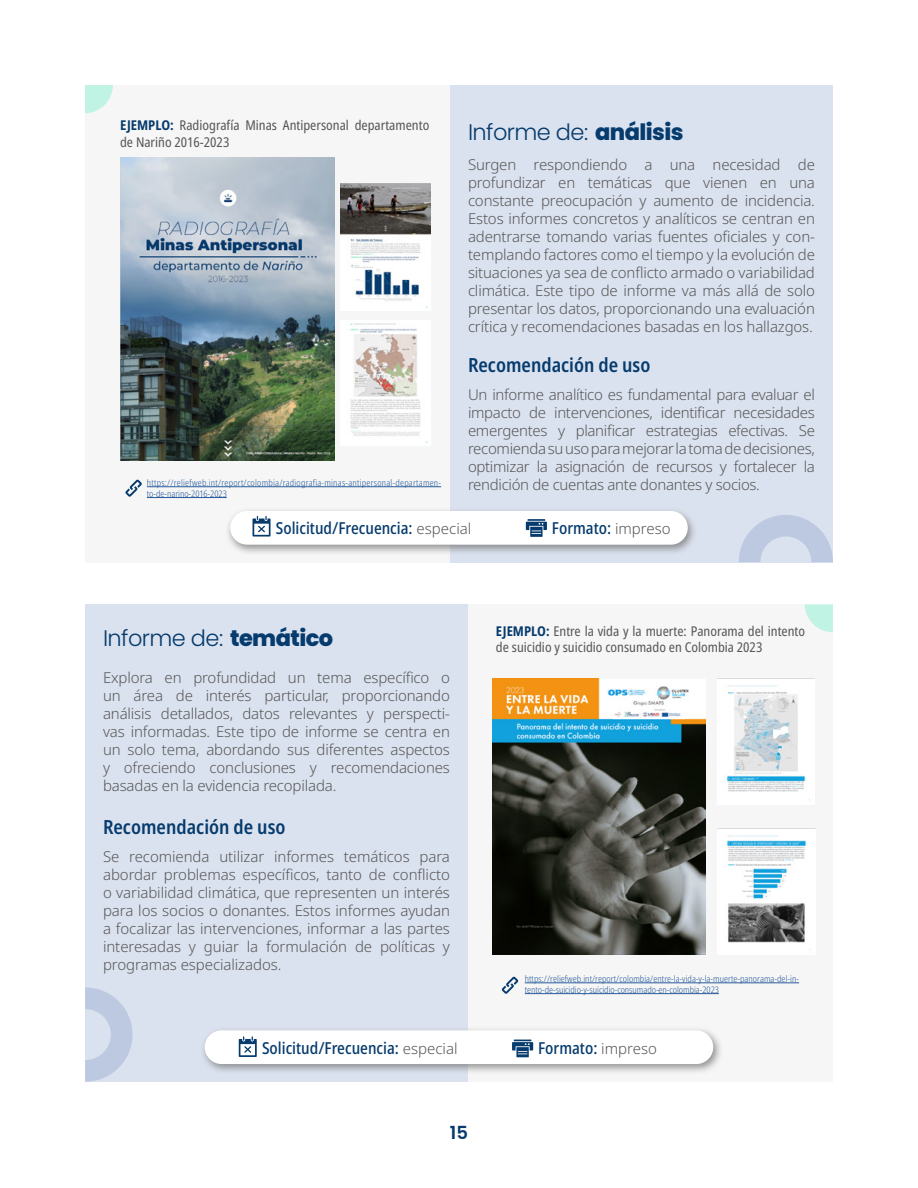
<style>
.page{position:relative;width:918px;height:1188px;background:#fff}
.page>*{position:absolute;margin:0;border:0;box-sizing:border-box;transform-origin:0 0}
.t1{font:300 22.5px "Poppins";letter-spacing:-.025em;color:#063b6d}
.t2{font:600 19.5px "Noto Sans Condensed";color:#063b6d}
.t3{font:600 18px "Poppins";color:#063b6d}
.t4{font:500 16.5px "Noto Sans Condensed";color:#063b6d}
.t5{font:300 15px/18px "Noto Sans";letter-spacing:-.01em;color:#575756;text-align:justify}
.t6{font:13.5px/16.2px "Noto Sans Condensed";color:#575756}
.t7{font:300 9px/10.8px "Noto Sans Condensed";letter-spacing:.005em;color:#275b9b}
.t8{font:300 9px/10.8px "Noto Sans Condensed";letter-spacing:.025em;color:#275b9b}
.s1{font-weight:700;color:#063b6d}
.s2{font-weight:800}
.s3{font-family:"Noto Sans";font-weight:300;font-size:15px;color:#575756}
</style>
<div class="page">
<div style="left:450px;top:85px;width:383px;height:477px;background:#dbe2ef"></div>
<div style="left:85px;top:604px;width:383px;height:478px;background:#dbe2ef"></div>
<div style="left:85px;top:85px;width:365px;height:477px;background:#f6f6f6"></div>
<div style="left:468px;top:604px;width:365px;height:478px;background:#f6f6f6"></div>
<svg style="left:739px;top:515px;width:94px;height:47px"></svg>
<svg style="left:85px;top:987px;width:48px;height:95px"></svg>
<svg style="left:805px;top:604px;width:28px;height:28px"></svg>
<svg style="left:85px;top:85px;width:28px;height:28px"></svg>
<div style="left:199px;top:1026px;width:525px;height:49px;background:#706f6f;opacity:.75"></div>
<div style="left:205px;top:1030px;width:508px;height:34px;background:#fff;border-radius:17px"></div>
<div style="left:225px;top:507px;width:473px;height:49px;background:#706f6f;opacity:.75"></div>
<div style="left:230px;top:511px;width:458px;height:34px;background:#fff;border-radius:17px"></div>
<svg style="left:253px;top:516px;width:18px;height:21px"></svg>
<svg style="left:526px;top:519px;width:21px;height:18px"></svg>
<svg style="left:125px;top:479px;width:17px;height:18px"></svg>
<img style="left:120px;top:157px;width:215px;height:304px">
<img style="left:340px;top:184px;width:90px;height:124px">
<img style="left:350px;top:323px;width:78px;height:120px">
<hr style="left:147px;top:486px;width:294px;height:1px;background:#275b9b">
<hr style="left:147px;top:497px;width:80px;height:1px;background:#275b9b">
<svg style="left:239px;top:1036px;width:18px;height:21px"></svg>
<svg style="left:512px;top:1040px;width:21px;height:17px"></svg>
<svg style="left:502px;top:977px;width:16px;height:17px"></svg>
<img style="left:492px;top:678px;width:214px;height:277px">
<img style="left:717px;top:678px;width:98px;height:122px">
<img style="left:717px;top:828px;width:98px;height:122px">
<hr style="left:525px;top:983px;width:274px;height:1px;background:#275b9b">
<hr style="left:525px;top:993px;width:194px;height:1px;background:#275b9b">
<p class="t6" style="left:120px;top:118px;width:311px"><span class="s1">EJEMPLO:</span> Radiografía Minas Antipersonal departamento de Nariño 2016-2023</p>
<p class="t8" style="left:147px;top:477px;width:296px">https://reliefweb.int/report/colombia/radiografia-minas-antipersonal-departamen&shy;to-de-narino-2016-2023</p>
<h1 class="t1" style="left:468px;top:119px;width:217px">Informe de: <span class="s2">análisis</span></h1>
<p class="t5" style="left:468px;top:156px;width:348px">Surgen respondiendo a una necesidad de profundizar en temáticas que vienen en una constante preocupación y aumento de incidencia.<br>Estos informes concretos y analíticos se centran en adentrarse tomando varias fuentes oficiales y con&shy;templando factores como el tiempo y la evolución de situaciones ya sea de conflicto armado o variabilidad climática. Este tipo de informe va más allá de solo presentar los datos, proporcionando una evaluación crítica y recomendaciones basadas en los hallazgos.</p>
<h2 class="t2" style="left:468px;top:351px;width:184px">Recomendación de uso</h2>
<p class="t5" style="left:468px;top:386px;width:348px">Un informe analítico es fundamental para evaluar el impacto de intervenciones, identificar necesidades emergentes y planificar estrategias efectivas. Se recomienda su uso para mejorar la toma de decisiones, optimizar la asignación de recursos y fortalecer la rendición de cuentas ante donantes y socios.</p>
<p class="t4" style="left:276px;top:516px;width:197px">Solicitud/Frecuencia: <span class="s3">especial</span></p>
<p class="t4" style="left:552px;top:516px;width:120px">Formato: <span class="s3">impreso</span></p>
<h1 class="t1" style="left:103px;top:625px;width:232px">Informe de: <span class="s2">temático</span></h1>
<p class="t5" style="left:103px;top:668px;width:348px">Explora en profundidad un tema específico o un área de interés particular, proporcionando análisis detallados, datos relevantes y perspecti&shy;vas informadas. Este tipo de informe se centra en un solo tema, abordando sus diferentes aspectos y ofreciendo conclusiones y recomendaciones basadas en la evidencia recopilada.</p>
<h2 class="t2" style="left:103px;top:813px;width:184px">Recomendación de uso</h2>
<p class="t5" style="left:103px;top:848px;width:348px">Se recomienda utilizar informes temáticos para abordar problemas específicos, tanto de conflicto o variabilidad climática, que representen un interés para los socios o donantes. Estos informes ayudan a focalizar las intervenciones, informar a las partes interesadas y guiar la formulación de políticas y programas especializados.</p>
<p class="t6" style="left:496px;top:623px;width:311px"><span class="s1">EJEMPLO:</span> Entre la vida y la muerte: Panorama del intento de suicidio y suicidio consumado en Colombia 2023</p>
<p class="t7" style="left:525px;top:974px;width:276px">https://reliefweb.int/report/colombia/entre-la-vida-y-la-muerte-panorama-del-in&shy;tento-de-suicidio-y-suicidio-consumado-en-colombia-2023</p>
<p class="t4" style="left:262px;top:1036px;width:197px">Solicitud/Frecuencia: <span class="s3">especial</span></p>
<p class="t4" style="left:538px;top:1037px;width:120px">Formato: <span class="s3">impreso</span></p>
<p class="t3" style="left:450px;top:1123px;width:20px">15</p>
</div>
